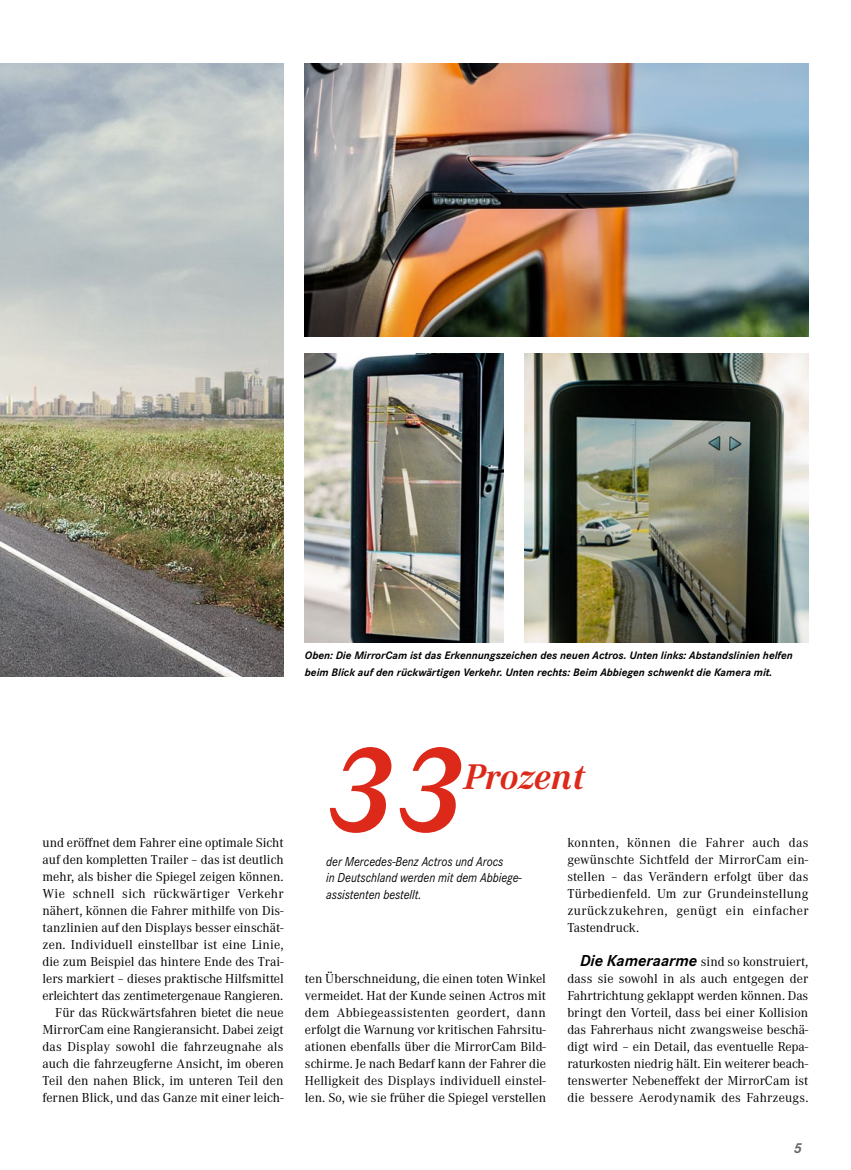
<style>
.page{position:relative;width:851px;height:1170px;background:#fff}
.page>*{position:absolute;margin:0;border:0;box-sizing:border-box;transform-origin:0 0}
.Eyecatcher_Zahl{font:italic 700 127.5px "Corporate A";color:#dc291a}
.Eyecatcher_Zahl-2{font:italic 700 36.9px "Corporate A";color:#dc291a}
.NoXML_Seitenzahl{font:italic 700 15px "Corporate S";color:#676767}
.Grundtext_mit_Einzug{font:13.5px/17px "Corporate A";color:#000;text-align:justify}
.NoXML_Teaser_Grundte{font:italic 13.5px/16.5px "Corporate S";color:#000;scale:.9 1}
.Bildunterschrift{font:italic 700 11.25px/17px "Corporate S";color:#000}
.s1{font-family:"Corporate S";font-weight:700;font-style:italic;font-size:16.5px}
</style>
<div class="page">
<img style="left:0;top:64px;width:283px;height:612px">
<img style="left:305px;top:64px;width:503px;height:272px">
<img style="left:305px;top:353px;width:198px;height:289px">
<img style="left:524px;top:353px;width:284px;height:289px">
<p class="Bildunterschrift" style="left:305px;top:647px;width:489px">Oben: Die MirrorCam ist das Erkennungszeichen des neuen Actros. Unten links: Abstandslinien helfen beim Blick auf den rückwärtigen Verkehr. Unten rechts: Beim Abbiegen schwenkt die Kamera mit.</p>
<p class="Grundtext_mit_Einzug" style="left:43px;top:833px;width:243px">und eröffnet dem Fahrer eine optimale Sicht auf den kompletten Trailer – das ist deutlich mehr, als bisher die Spiegel zeigen können.<br>Wie schnell sich rückwärtiger Verkehr nähert, können die Fahrer mithilfe von Dis&shy;tanzlinien auf den Displays besser einschät&shy;zen. Individuell einstellbar ist eine Linie, die zum Beispiel das hintere Ende des Trai&shy;lers markiert – dieses praktische Hilfsmittel erleichtert das zentimetergenaue Rangieren.</p>
<p class="Grundtext_mit_Einzug" style="left:43px;top:1003px;width:243px;text-indent:13px">Für das Rückwärtsfahren bietet die neue MirrorCam eine Rangieransicht. Dabei zeigt das Display sowohl die fahrzeugnahe als auch die fahrzeugferne Ansicht, im oberen Teil den nahen Blick, im unteren Teil den fernen Blick, und das Ganze mit einer leich-</p>
<p class="Eyecatcher_Zahl" style="left:324px;top:703px;width:141px">33</p>
<p class="Eyecatcher_Zahl-2" style="left:463px;top:752px;width:122px">Prozent</p>
<p class="NoXML_Teaser_Grundte" style="left:326px;top:852px;width:219px">der Mercedes-Benz Actros und Arocs<br>in Deutschland werden mit dem Abbiege&shy;assistenten bestellt.</p>
<p class="Grundtext_mit_Einzug" style="left:305px;top:969px;width:242px">ten Überschneidung, die einen toten Winkel vermeidet. Hat der Kunde seinen Actros mit dem Abbiegeassistenten geordert, dann erfolgt die Warnung vor kritischen Fahrsitu&shy;ationen ebenfalls über die MirrorCam Bild&shy;schirme. Je nach Bedarf kann der Fahrer die Helligkeit des Displays individuell einstel&shy;len. So, wie sie früher die Spiegel verstellen</p>
<p class="Grundtext_mit_Einzug" style="left:567px;top:833px;width:243px">konnten, können die Fahrer auch das gewünschte Sichtfeld der MirrorCam ein&shy;stellen – das Verändern erfolgt über das Türbedienfeld. Um zur Grundeinstellung zurückzukehren, genügt ein einfacher Tastendruck.</p>
<p class="Grundtext_mit_Einzug" style="left:567px;top:952px;width:243px;text-indent:13px"><span class="s1">Die Kameraarme</span> sind so konstruiert, dass sie sowohl in als auch entgegen der Fahrtrichtung geklappt werden können. Das bringt den Vorteil, dass bei einer Kollision das Fahrerhaus nicht zwangsweise beschä&shy;digt wird – ein Detail, das eventuelle Repa&shy;raturkosten niedrig hält. Ein weiterer beach&shy;tenswerter Nebeneffekt der MirrorCam ist die bessere Aerodynamik des Fahrzeugs.</p>
<p class="NoXML_Seitenzahl" style="left:793px;top:1137px;width:10px">5</p>
</div>
